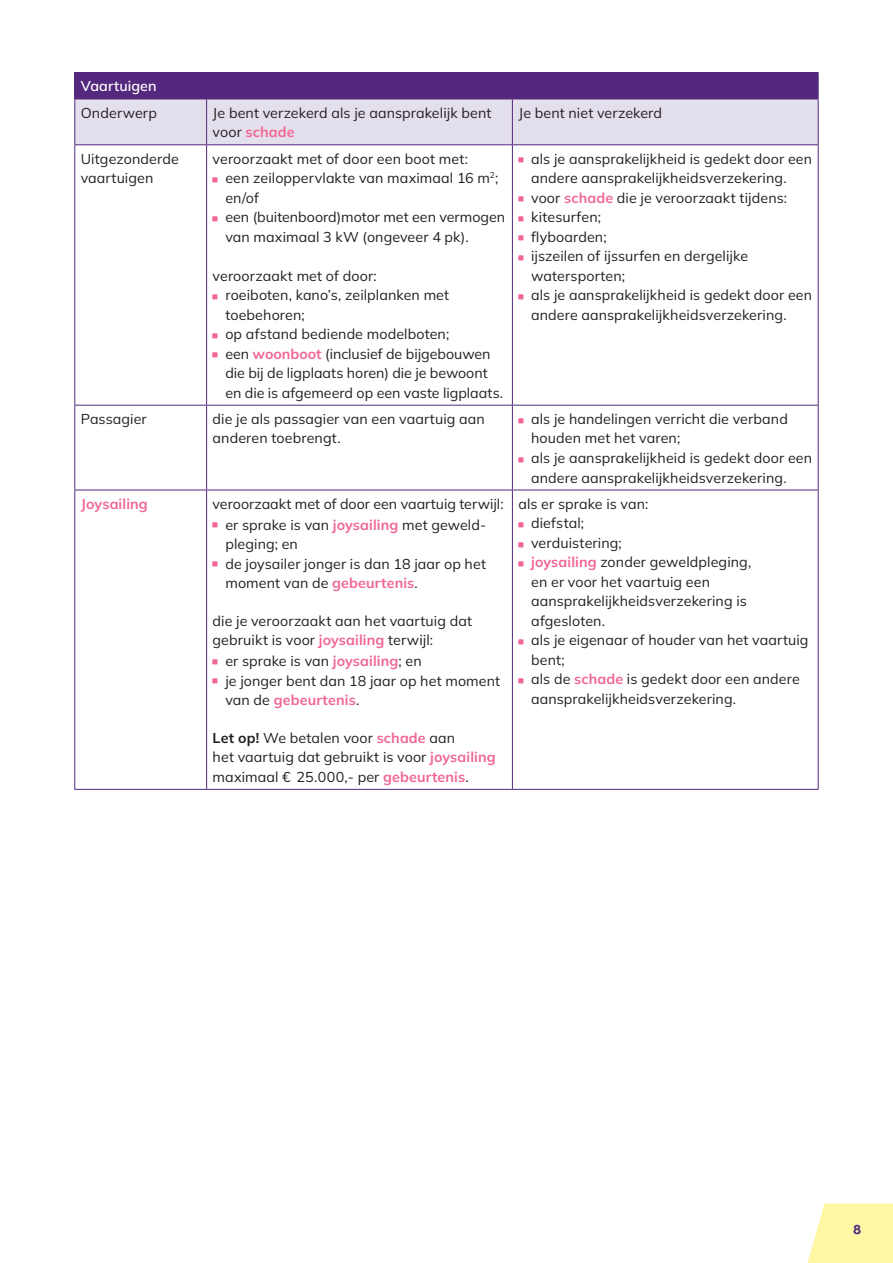
<style>
.page{position:relative;width:893px;height:1263px;background:#fff}
.page>*{position:absolute;margin:0;border:0;box-sizing:border-box;transform-origin:0 0}
.t1{font:14.25px/19.5px "Mulish";letter-spacing:.01em;color:#231f20}
.t2{font:600 14.25px "Mulish";letter-spacing:.01em;color:#fff}
.t3{font:700 14.25px "Mulish";letter-spacing:.01em;color:#f16692}
.t4{font:700 12px "SNS Dunbar Tall";color:#53287d}
.s1{font-weight:700;color:#f16692}
.s2{font-weight:700}
</style>
<div class="page">
<svg style="left:808px;top:1203px;width:85px;height:60px;background:#fff7ad"></svg>
<hr style="left:74px;top:72px;width:133px;height:1px;background:#53287d">
<hr style="left:207px;top:72px;width:305px;height:1px;background:#53287d">
<hr style="left:512px;top:72px;width:307px;height:1px;background:#53287d">
<svg style="left:74px;top:73px;width:745px;height:71px;background:#ad9ac2"></svg>
<hr style="left:74px;top:99px;width:133px;height:1px;background:#53287d">
<hr style="left:74px;top:99px;width:1px;height:45px;background:#53287d">
<hr style="left:207px;top:99px;width:305px;height:1px;background:#53287d">
<hr style="left:206px;top:99px;width:1px;height:45px;background:#53287d">
<hr style="left:512px;top:99px;width:307px;height:1px;background:#53287d">
<hr style="left:512px;top:99px;width:1px;height:45px;background:#53287d">
<hr style="left:818px;top:99px;width:1px;height:45px;background:#53287d">
<hr style="left:74px;top:144px;width:133px;height:1px;background:#53287d">
<hr style="left:74px;top:145px;width:1px;height:260px;background:#53287d">
<hr style="left:207px;top:144px;width:305px;height:1px;background:#53287d">
<hr style="left:206px;top:145px;width:1px;height:260px;background:#53287d">
<hr style="left:512px;top:144px;width:307px;height:1px;background:#53287d">
<hr style="left:512px;top:145px;width:1px;height:260px;background:#53287d">
<hr style="left:818px;top:145px;width:1px;height:260px;background:#53287d">
<hr style="left:74px;top:405px;width:133px;height:1px;background:#53287d">
<hr style="left:74px;top:405px;width:1px;height:85px;background:#53287d">
<hr style="left:207px;top:405px;width:305px;height:1px;background:#53287d">
<hr style="left:206px;top:405px;width:1px;height:85px;background:#53287d">
<hr style="left:512px;top:405px;width:307px;height:1px;background:#53287d">
<hr style="left:512px;top:405px;width:1px;height:85px;background:#53287d">
<hr style="left:818px;top:405px;width:1px;height:85px;background:#53287d">
<hr style="left:74px;top:490px;width:133px;height:1px;background:#53287d">
<hr style="left:74px;top:490px;width:1px;height:299px;background:#53287d">
<hr style="left:207px;top:490px;width:305px;height:1px;background:#53287d">
<hr style="left:206px;top:490px;width:1px;height:299px;background:#53287d">
<hr style="left:512px;top:490px;width:307px;height:1px;background:#53287d">
<hr style="left:512px;top:490px;width:1px;height:299px;background:#53287d">
<hr style="left:818px;top:490px;width:1px;height:299px;background:#53287d">
<hr style="left:74px;top:789px;width:133px;height:1px;background:#53287d">
<hr style="left:207px;top:789px;width:305px;height:1px;background:#53287d">
<hr style="left:512px;top:789px;width:307px;height:1px;background:#53287d">
<p class="t2" style="left:81px;top:77px;width:77px">Vaartuigen</p>
<p class="t1" style="left:81px;top:103px;width:78px">Onderwerp</p>
<p class="t1" style="left:213px;top:103px;width:280px">Je bent verzekerd als je aansprakelijk bent voor <span class="s1">schade</span></p>
<p class="t1" style="left:518px;top:103px;width:145px">Je bent niet verzekerd</p>
<p class="t1" style="left:81px;top:148px;width:99px">Uitgezonderde vaartuigen</p>
<p class="t1" style="left:225px;top:148px;width:281px;text-indent:-13px">veroorzaakt met of door een boot met:<br>een zeiloppervlakte van maximaal 16 m<sup>2</sup>; en/of<br>een (buitenboord)motor met een vermogen van maximaal 3 kW (ongeveer 4 pk).</p>
<p class="t1" style="left:225px;top:265px;width:279px;text-indent:-13px">veroorzaakt met of door:<br>roeiboten, kano’s, zeilplanken met toebehoren;<br>op afstand bediende modelboten;<br>een <span class="s1">woonboot</span> (inclusief de bijgebouwen die bij de ligplaats horen) die je bewoont en die is afgemeerd op een vaste ligplaats.</p>
<p class="t1" style="left:531px;top:148px;width:282px">als je aansprakelijkheid is gedekt door een andere aansprakelijkheidsverzekering. voor <span class="s1">schade</span> die je veroorzaakt tijdens: kitesurfen;<br>flyboarden;<br>ijszeilen of ijssurfen en dergelijke watersporten;<br>als je aansprakelijkheid is gedekt door een andere aansprakelijkheidsverzekering.</p>
<p class="t1" style="left:81px;top:409px;width:67px">Passagier</p>
<p class="t1" style="left:213px;top:409px;width:274px">die je als passagier van een vaartuig aan anderen toebrengt.</p>
<p class="t1" style="left:531px;top:409px;width:282px">als je handelingen verricht die verband houden met het varen;<br>als je aansprakelijkheid is gedekt door een andere aansprakelijkheidsverzekering.</p>
<p class="t3" style="left:81px;top:494px;width:69px">Joysailing</p>
<p class="t1" style="left:213px;top:493px;width:292px;line-height:21px;text-align:center">veroorzaakt met of door een vaartuig terwijl: er sprake is van <span class="s1">joysailing</span> met geweld-</p>
<p class="t1" style="left:225px;top:534px;width:262px">pleging; en<br>de joysailer jonger is dan 18 jaar op het moment van de <span class="s1">gebeurtenis</span>.</p>
<p class="t1" style="left:213px;top:611px;width:261px">die je veroorzaakt aan het vaartuig dat gebruikt is voor <span class="s1">joysailing</span> terwijl:</p>
<p class="t1" style="left:225px;top:651px;width:276px">er sprake is van <span class="s1">joysailing</span>; en<br>je jonger bent dan 18 jaar op het moment van de <span class="s1">gebeurtenis</span>.</p>
<p class="t1" style="left:213px;top:728px;width:285px"><span class="s2">Let op!</span> We betalen voor <span class="s1">schade</span> aan<br>het vaartuig dat gebruikt is voor <span class="s1">joysailing </span>maximaal € 25.000,- per <span class="s1">gebeurtenis</span>.</p>
<p class="t1" style="left:531px;top:494px;width:279px;text-indent:-13px">als er sprake is van:<br>diefstal;<br>verduistering;<br><span class="s1">joysailing</span> zonder geweldpleging,<br>en er voor het vaartuig een aansprakelijkheidsverzekering is afgesloten.<br>als je eigenaar of houder van het vaartuig bent;<br>als de <span class="s1">schade</span> is gedekt door een andere aansprakelijkheidsverzekering.</p>
<p class="t4" style="left:854px;top:1221px;width:9px">8</p>
</div>
